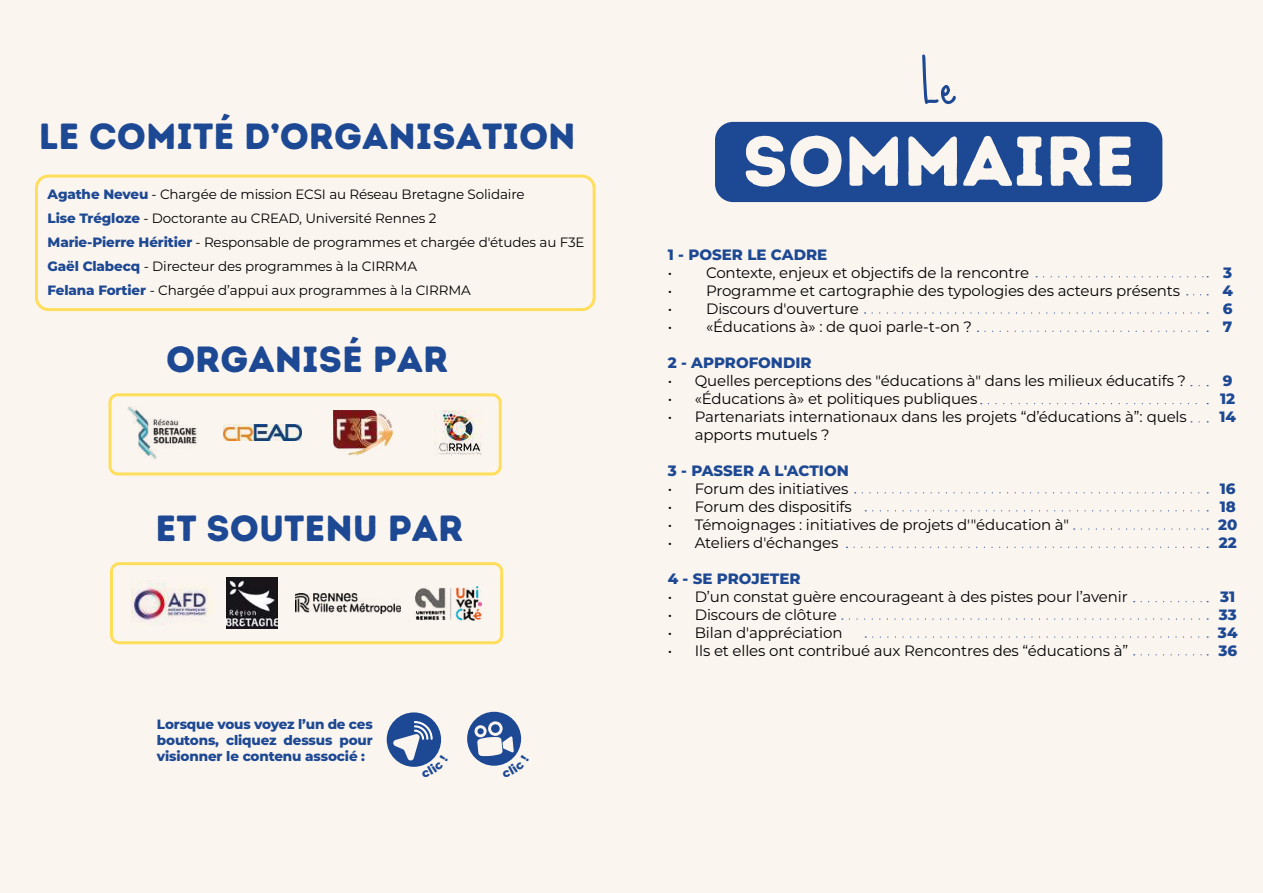
<style>
.page{position:relative;width:1263px;height:893px;background:#fbf5ef}
.page>*{position:absolute;margin:0;border:0;box-sizing:border-box;transform-origin:0 0}
.t1{font:70.5px "Intro Rust Base";color:#fbf5ef}
.t2{font:53.25px "Sue Ellen Francisco";color:#1d4893}
.t3{font:36.45px "Intro Rust Base";color:#1d4893}
.t4{font:15px/18px "Montserrat";letter-spacing:-.01em;color:#000}
.t5{font:800 15px/18px "Montserrat";color:#1d4893;text-align:justify}
.t6{font:13.5px/24px "Montserrat";letter-spacing:-.01em;color:#000}
.t7{font:800 13.5px/16.2px "Montserrat";letter-spacing:-.01em;color:#1d4893;text-align:justify}
.s1{font-weight:800;color:#1d4893}
</style>
<div class="page">
<div style="left:715px;top:122px;width:447px;height:80px;background:#1d4893;border-radius:18px"></div>
<img style="left:435px;top:410px;width:47px;height:46px">
<img style="left:120px;top:406px;width:88px;height:70px">
<img style="left:333px;top:410px;width:60px;height:46px">
<img style="left:224px;top:425px;width:77px;height:16px">
<div style="left:35px;top:175px;width:561px;height:136px;border:3px solid #fede5b;border-radius:12px"></div>
<div style="left:108px;top:393px;width:394px;height:82px;border:3px solid #fede5b;border-radius:8px"></div>
<div style="left:110px;top:562px;width:393px;height:82px;border:3px solid #fede5b;border-radius:8px"></div>
<img style="left:132px;top:582px;width:80px;height:41px">
<img style="left:413px;top:586px;width:69px;height:35px">
<img style="left:296px;top:594px;width:104px;height:19px">
<img style="left:227px;top:578px;width:50px;height:51px">
<div style="left:387px;top:712px;width:54px;height:55px;background:#1d4893;border-radius:50%"></div>
<div style="left:467px;top:712px;width:54px;height:54px;background:#1d4893;border-radius:50%"></div>
<svg style="left:1043px;top:276px;width:165px;height:1px"></svg>
<svg style="left:985px;top:331px;width:223px;height:1px"></svg>
<svg style="left:872px;top:312px;width:336px;height:2px"></svg>
<svg style="left:1141px;top:601px;width:67px;height:1px"></svg>
<svg style="left:988px;top:403px;width:220px;height:1px"></svg>
<svg style="left:862px;top:492px;width:346px;height:1px"></svg>
<svg style="left:849px;top:618px;width:359px;height:2px"></svg>
<svg style="left:873px;top:510px;width:335px;height:1px"></svg>
<svg style="left:873px;top:636px;width:335px;height:2px"></svg>
<svg style="left:854px;top:547px;width:354px;height:1px"></svg>
<svg style="left:1081px;top:528px;width:127px;height:2px"></svg>
<svg style="left:1141px;top:654px;width:67px;height:1px"></svg>
<svg style="left:392px;top:721px;width:50px;height:46px"></svg>
<svg style="left:474px;top:721px;width:48px;height:45px"></svg>
<h3 class="t3" style="left:39px;top:113px;width:538px">LE COMITÉ D’ORGANISATION</h3>
<p class="t6" style="left:48px;top:182px;width:538px"><span class="s1">Agathe Neveu</span> - Chargée de mission ECSI au Réseau Bretagne Solidaire<br><span class="s1">Lise Trégloze</span> - Doctorante au CREAD, Université Rennes 2<br><span class="s1">Marie-Pierre Héritier</span> - Responsable de programmes et chargée d'études au F3E <span class="s1">Gaël Clabecq</span> - Directeur des programmes à la CIRRMA<br><span class="s1">Felana Fortier</span> - Chargée d’appui aux programmes à la CIRRMA</p>
<h3 class="t3" style="left:166px;top:336px;width:284px">ORGANISÉ PAR</h3>
<h3 class="t3" style="left:156px;top:505px;width:309px">ET SOUTENU PAR</h3>
<p class="t7" style="left:157px;top:715px;width:217px">Lorsque vous voyez l’un de ces boutons, cliquez dessus pour visionner le contenu associé :</p>
<h2 class="t2" style="left:921px;top:54px;width:37px">Le</h2>
<h1 class="t1" style="left:743px;top:116px;width:394px">SOMMAIRE</h1>
<p class="t5" style="left:668px;top:245px;width:161px">1 - POSER LE CADRE</p>
<p class="t4" style="left:668px;top:263px;width:363px">• Contexte, enjeux et objectifs de la rencontre</p>
<p class="t4" style="left:668px;top:281px;width:514px">• Programme et cartographie des typologies des acteurs présents</p>
<p class="t4" style="left:668px;top:299px;width:193px">• Discours d'ouverture</p>
<p class="t4" style="left:668px;top:317px;width:306px">• «Éducations à» : de quoi parle-t-on ?</p>
<p class="t5" style="left:668px;top:353px;width:145px">2 - APPROFONDIR</p>
<p class="t4" style="left:668px;top:371px;width:520px">• Quelles perceptions des "éducations à" dans les milieux éducatifs ?</p>
<p class="t4" style="left:668px;top:389px;width:311px">• «Éducations à» et politiques publiques</p>
<p class="t4" style="left:695px;top:407px;width:493px;text-indent:-27px">• Partenariats internationaux dans les projets “d’éducations à”: quels apports mutuels ?</p>
<p class="t5" style="left:668px;top:461px;width:183px">3 - PASSER A L'ACTION</p>
<p class="t4" style="left:668px;top:479px;width:182px">• Forum des initiatives</p>
<p class="t4" style="left:668px;top:497px;width:186px">• Forum des dispositifs</p>
<p class="t4" style="left:668px;top:515px;width:403px">• Témoignages : initiatives de projets d'"éducation à"</p>
<p class="t4" style="left:668px;top:533px;width:172px">• Ateliers d'échanges</p>
<p class="t5" style="left:668px;top:569px;width:134px">4 - SE PROJETER</p>
<p class="t4" style="left:668px;top:587px;width:461px">• D’un constat guère encourageant à des pistes pour l’avenir</p>
<p class="t4" style="left:668px;top:605px;width:171px">• Discours de clôture</p>
<p class="t4" style="left:668px;top:623px;width:176px">• Bilan d'appréciation</p>
<p class="t4" style="left:668px;top:641px;width:462px">• Ils et elles ont contribué aux Rencontres des “éducations à”</p>
<p class="t5" style="left:1222px;top:263px;width:12px">3<br>4<br>6<br>7</p>
<p class="t5" style="left:1219px;top:371px;width:18px;text-align:left">9<br>12<br>14</p>
<p class="t5" style="left:1218px;top:479px;width:21px">16<br>18<br>20<br>22</p>
<p class="t5" style="left:1218px;top:587px;width:21px;text-align:left">31<br>33<br>34<br>36</p>
</div>
